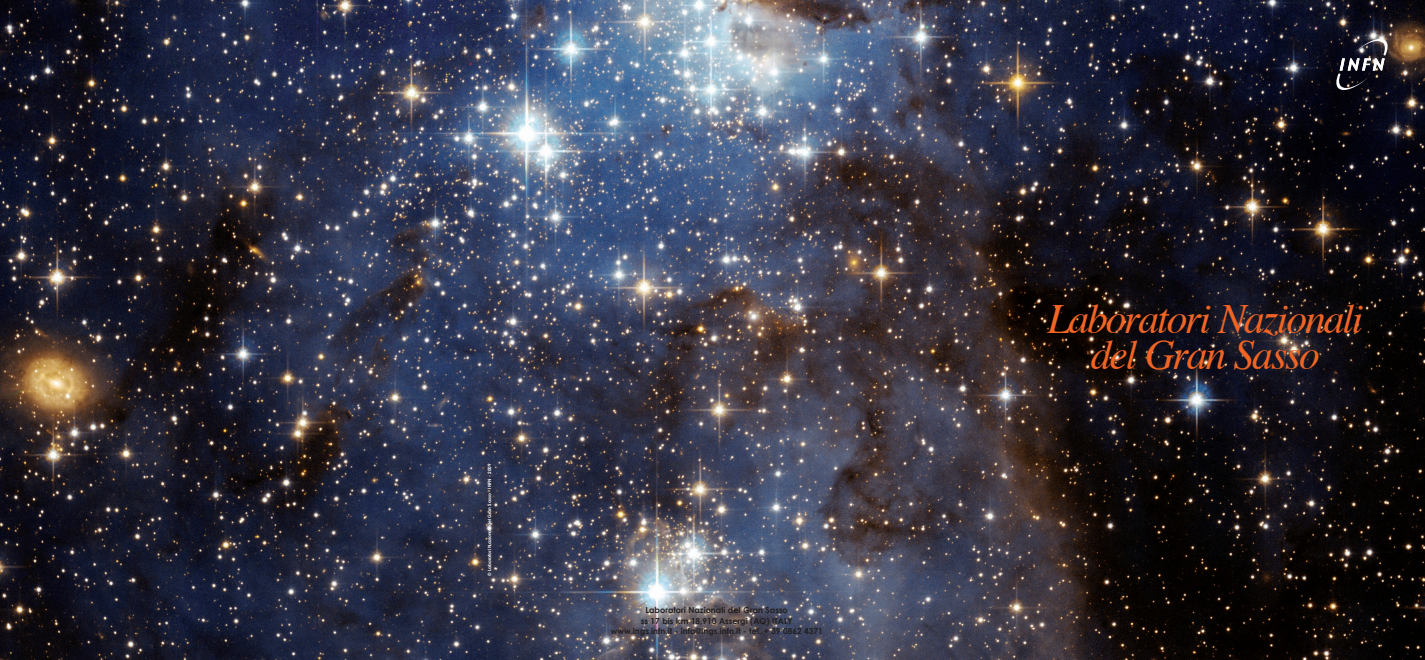
<style>
.page{position:relative;width:1425px;height:660px;background:#fff}
.page>*{position:absolute;margin:0;border:0;box-sizing:border-box;transform-origin:0 0}
.t1{font:italic 41.55px/36.1px "Times";letter-spacing:-.05em;color:#f26423;text-align:center}
.t2{font:700 8.25px/10.5px "Century Gothic";color:#231f20;text-align:center}
.t3{font:700 4.5px "Century Gothic";color:#fff}
</style>
<div class="page">
<img style="left:0;top:0;width:1424px;height:659px">
<svg style="left:1336px;top:39px;width:51px;height:51px;background:#393843"></svg>
<p class="t3" style="left:486px;top:575px;width:113px;rotate:-90deg">© Laboratori Nazionali del Gran Sasso - INFN - 2009</p>
<p class="t2" style="left:611px;top:604px;width:213px">Laboratori Nazionali del Gran Sasso<br>ss 17 bis km 18,910 Assergi (AQ) ITALY www.lngs.infn.it - info@lngs.infn.it - tel. + 39 0862 4371</p>
<h1 class="t1" style="left:1047px;top:304px;width:317px">Laboratori Nazionali del Gran Sasso</h1>
</div>
